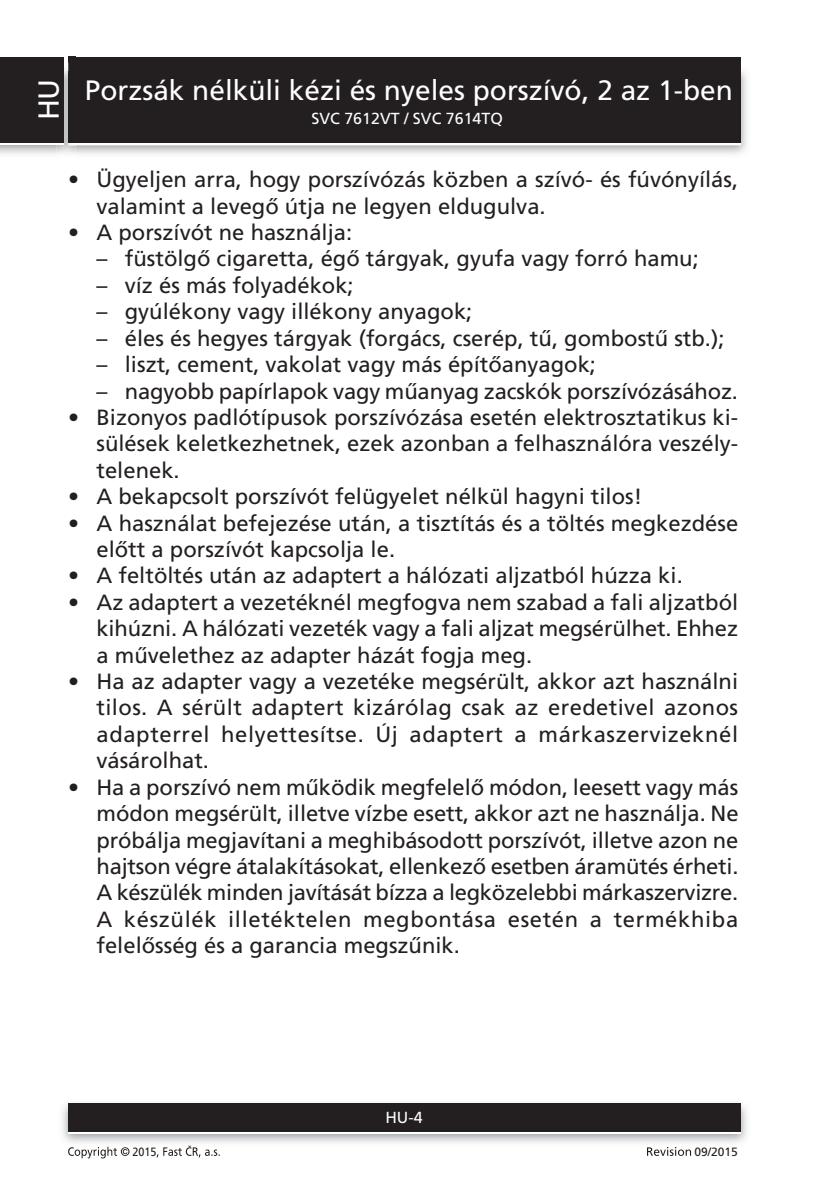
<style>
.page{position:relative;width:840px;height:1191px;background:#fff}
.page>*{position:absolute;margin:0;border:0;box-sizing:border-box;transform-origin:0 0}
.t1{font:29px "Frutiger CE";color:#fff}
.t2{font:28px "Frutiger CE";color:#fff}
.text_7{font:22px/26.4px "Frutiger CE";color:#231f20}
.t3{font:16px "Frutiger CE";color:#fff}
.t4{font:12px "Frutiger CE";color:#231f20}
.t5{font:12px "Frutiger CE";color:#231f20;scale:.9 1}
</style>
<div class="page">
<img style="left:0;top:63px;width:747px;height:91px">
<img style="left:740px;top:68px;width:1px;height:75px">
<div style="left:68px;top:59px;width:672px;height:86px;background:#fff"></div>
<div style="left:68px;top:57px;width:672px;height:86px;background:#231f20"></div>
<img style="left:62px;top:1103px;width:685px;height:40px">
<div style="left:68px;top:1106px;width:672px;height:28px;background:linear-gradient(to right,#fff,#fff)"></div>
<div style="left:68px;top:1103px;width:672px;height:28px;background:#231f20"></div>
<div style="left:0;top:59px;width:64px;height:86px;background:#fff"></div>
<div style="left:0;top:57px;width:64px;height:86px;background:#231f20"></div>
<svg style="left:68px;top:1146px;width:61px;height:12px"></svg>
<svg style="left:156px;top:1145px;width:64px;height:12px"></svg>
<svg style="left:647px;top:1147px;width:43px;height:8px"></svg>
<h1 class="t1" style="left:32px;top:120px;width:43px;rotate:-90deg">HU</h1>
<p class="t2" style="left:85px;top:74px;width:649px">Porzsák nélküli kézi és nyeles porszívó, 2 az 1-ben</p>
<p class="t3" style="left:311px;top:110px;width:193px">SVC 7612VT / SVC 7614TQ</p>
<p class="text_7" style="left:96px;top:166px;width:643px;text-indent:-28px">• Ügyeljen arra, hogy porszívózás közben a szívó- és fúvónyílás, valamint a levegő útja ne legyen eldugulva.</p>
<p class="text_7" style="left:68px;top:219px;width:285px">• A porszívót ne használja:</p>
<p class="text_7" style="left:96px;top:246px;width:603px">– füstölgő cigaretta, égő tárgyak, gyufa vagy forró hamu;</p>
<p class="text_7" style="left:96px;top:272px;width:258px">– víz és más folyadékok;</p>
<p class="text_7" style="left:96px;top:298px;width:377px">– gyúlékony vagy illékony anyagok;</p>
<p class="text_7" style="left:96px;top:325px;width:629px">– éles és hegyes tárgyak (forgács, cserép, tű, gombostű stb.);</p>
<p class="text_7" style="left:96px;top:351px;width:501px">– liszt, cement, vakolat vagy más építőanyagok;</p>
<p class="text_7" style="left:96px;top:378px;width:639px">– nagyobb papírlapok vagy műanyag zacskók porszívózásához.</p>
<p class="text_7" style="left:96px;top:404px;width:643px;text-align:justify;text-indent:-28px">• Bizonyos padlótípusok porszívózása esetén elektrosztatikus ki&shy;sülések keletkezhetnek, ezek azonban a felhasználóra veszély&shy;telenek.</p>
<p class="text_7" style="left:68px;top:483px;width:575px">• A bekapcsolt porszívót felügyelet nélkül hagyni tilos!</p>
<p class="text_7" style="left:96px;top:510px;width:643px;text-indent:-28px">• A használat befejezése után, a tisztítás és a töltés megkezdése előtt a porszívót kapcsolja le.</p>
<p class="text_7" style="left:68px;top:562px;width:612px">• A feltöltés után az adaptert a hálózati aljzatból húzza ki.</p>
<p class="text_7" style="left:96px;top:589px;width:643px;text-align:justify;text-indent:-28px">• Az adaptert a vezetéknél megfogva nem szabad a fali aljzatból kihúzni. A hálózati vezeték vagy a fali aljzat megsérülhet. Ehhez a művelethez az adapter házát fogja meg.</p>
<p class="text_7" style="left:96px;top:668px;width:643px;text-align:justify;text-indent:-28px">• Ha az adapter vagy a vezetéke megsérült, akkor azt használni tilos. A sérült adaptert kizárólag csak az eredetivel azonos adapterrel helyettesítse. Új adaptert a márkaszervizeknél vásárolhat.</p>
<p class="text_7" style="left:96px;top:774px;width:643px;text-indent:-28px">• Ha a porszívó nem működik megfelelő módon, leesett vagy más módon megsérült, illetve vízbe esett, akkor azt ne használja. Ne próbálja megjavítani a meghibásodott porszívót, illetve azon ne hajtson végre átalakításokat, ellenkező esetben áramütés érheti.<br>A készülék minden javítását bízza a legközelebbi márkaszervizre.<br>A készülék illetéktelen megbontása esetén a termékhiba felelősség és a garancia megszűnik.</p>
<p class="t3" style="left:385px;top:1108px;width:39px">HU-4</p>
<p class="t5" style="left:132px;top:1144px;width:28px">2015</p>
<p class="t4" style="left:694px;top:1144px;width:45px">09/2015</p>
</div>
